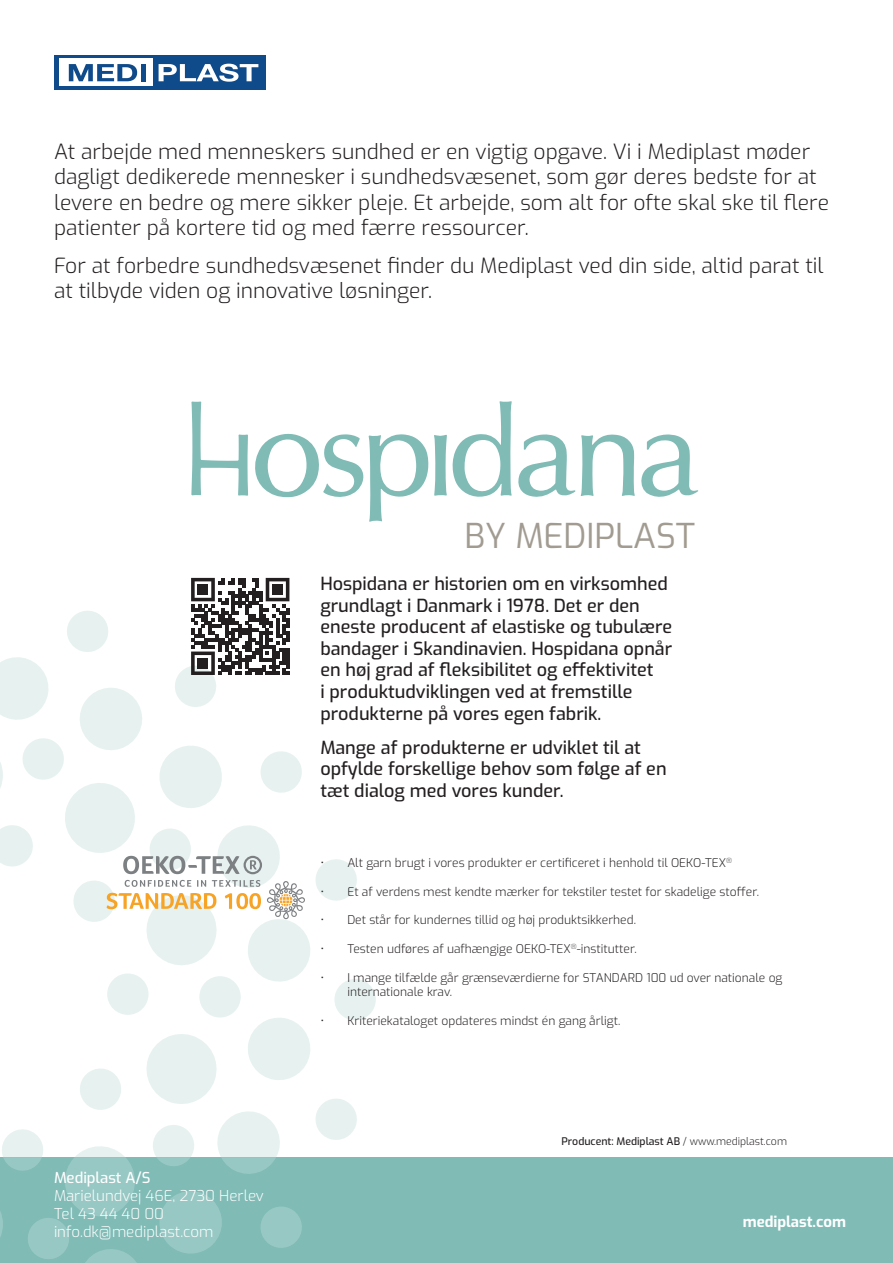
<style>
.page{position:relative;width:893px;height:1263px;background:#fff}
.page>*{position:absolute;margin:0;border:0;box-sizing:border-box;transform-origin:0 0}
.t1{font:34.2px "Exo";color:#a19b91}
.t2{font:300 21px/25.2px "Exo";color:#231f20}
.t3{font:500 18px/21.6px "Exo";color:#231f20}
.t4{font:300 15px/18px "Exo";color:#fff}
.t5{font:700 15px "Exo";color:#fff}
.t6{font:500 15px "Exo";color:#fff}
.t7{font:300 12px/14.4px "Exo";color:#231f20}
.t8{font:500 10.5px "Exo";color:#231f20}
.s1{font-weight:300}
</style>
<div class="page">
<div style="left:0;top:1158px;width:893px;height:105px;background:#80bbb6"></div>
<div style="left:334px;top:979px;width:42px;height:41px;background:#e6f1f0;border-radius:50%"></div>
<div style="left:107px;top:973px;width:42px;height:42px;background:#e6f1f0;border-radius:50%"></div>
<div style="left:199px;top:976px;width:42px;height:41px;background:#e6f1f0;border-radius:50%"></div>
<svg style="left:0;top:1015px;width:359px;height:248px"></svg>
<div style="left:54px;top:55px;width:211px;height:35px;background:#0f4a8a"></div>
<div style="left:60px;top:59px;width:93px;height:27px;background:#fff"></div>
<svg style="left:69px;top:64px;width:68px;height:17px"></svg>
<hr style="left:141px;top:64px;width:4px;height:17px;background:#0f4a8a">
<svg style="left:159px;top:64px;width:99px;height:18px"></svg>
<svg style="left:191px;top:401px;width:57px;height:95px"></svg>
<svg style="left:518px;top:434px;width:117px;height:63px"></svg>
<svg style="left:641px;top:434px;width:57px;height:63px"></svg>
<svg style="left:255px;top:401px;width:257px;height:121px"></svg>
<svg style="left:0;top:578px;width:357px;height:406px"></svg>
<div style="left:198px;top:585px;width:10px;height:10px;background:#231f20"></div>
<div style="left:272px;top:585px;width:11px;height:10px;background:#231f20"></div>
<div style="left:198px;top:658px;width:10px;height:10px;background:#231f20"></div>
<p class="t2" style="left:54px;top:138px;width:777px">At arbejde med menneskers sundhed er en vigtig opgave. Vi i Mediplast møder dagligt dedikerede mennesker i sundhedsvæsenet, som gør deres bedste for at levere en bedre og mere sikker pleje. Et arbejde, som alt for ofte skal ske til flere patienter på kortere tid og med færre ressourcer.</p>
<h2 class="t2" style="left:54px;top:252px;width:771px">For at forbedre sundhedsvæsenet finder du Mediplast ved din side, altid parat til at tilbyde viden og innovative løsninger.</h2>
<h1 class="t1" style="left:465px;top:510px;width:232px">BY MEDIPLAST</h1>
<p class="t3" style="left:320px;top:571px;width:353px">Hospidana er historien om en virksomhed grundlagt i Danmark i 1978. Det er den eneste producent af elastiske og tubulære bandager i Skandinavien. Hospidana opnår en høj grad af fleksibilitet og effektivitet<br>i produktudviklingen ved at fremstille produkterne på vores egen fabrik.</p>
<h3 class="t3" style="left:320px;top:735px;width:348px">Mange af produkterne er udviklet til at opfylde forskellige behov som følge af en tæt dialog med vores kunder.</h3>
<p class="t7" style="left:320px;top:855px;width:413px">• Alt garn brugt i vores produkter er certificeret i henhold til OEKO-TEX<sup>®</sup></p>
<p class="t7" style="left:320px;top:883px;width:440px">• Et af verdens mest kendte mærker for tekstiler testet for skadelige stoffer.</p>
<p class="t7" style="left:320px;top:912px;width:317px">• Det står for kundernes tillid og høj produktsikkerhed.</p>
<p class="t7" style="left:320px;top:941px;width:318px">• Testen udføres af uafhængige OEKO-TEX<sup>®</sup>-institutter.</p>
<p class="t7" style="left:347px;top:970px;width:437px;text-indent:-27px">• I mange tilfælde går grænseværdierne for STANDARD 100 ud over nationale og internationale krav.</p>
<p class="t7" style="left:320px;top:1013px;width:302px">• Kriteriekataloget opdateres mindst én gang årligt.</p>
<p class="t6" style="left:54px;top:1166px;width:98px">Mediplast A/S</p>
<p class="t4" style="left:54px;top:1185px;width:211px">Marielundvej 46E, 2730 Herlev<br>Tel 43 44 40 00 info.dk@mediplast.com</p>
<p class="t8" style="left:561px;top:1133px;width:227px">Producent: Mediplast AB <span class="s1">/ www.mediplast.com</span></p>
<p class="t5" style="left:743px;top:1210px;width:105px">mediplast.com</p>
</div>
